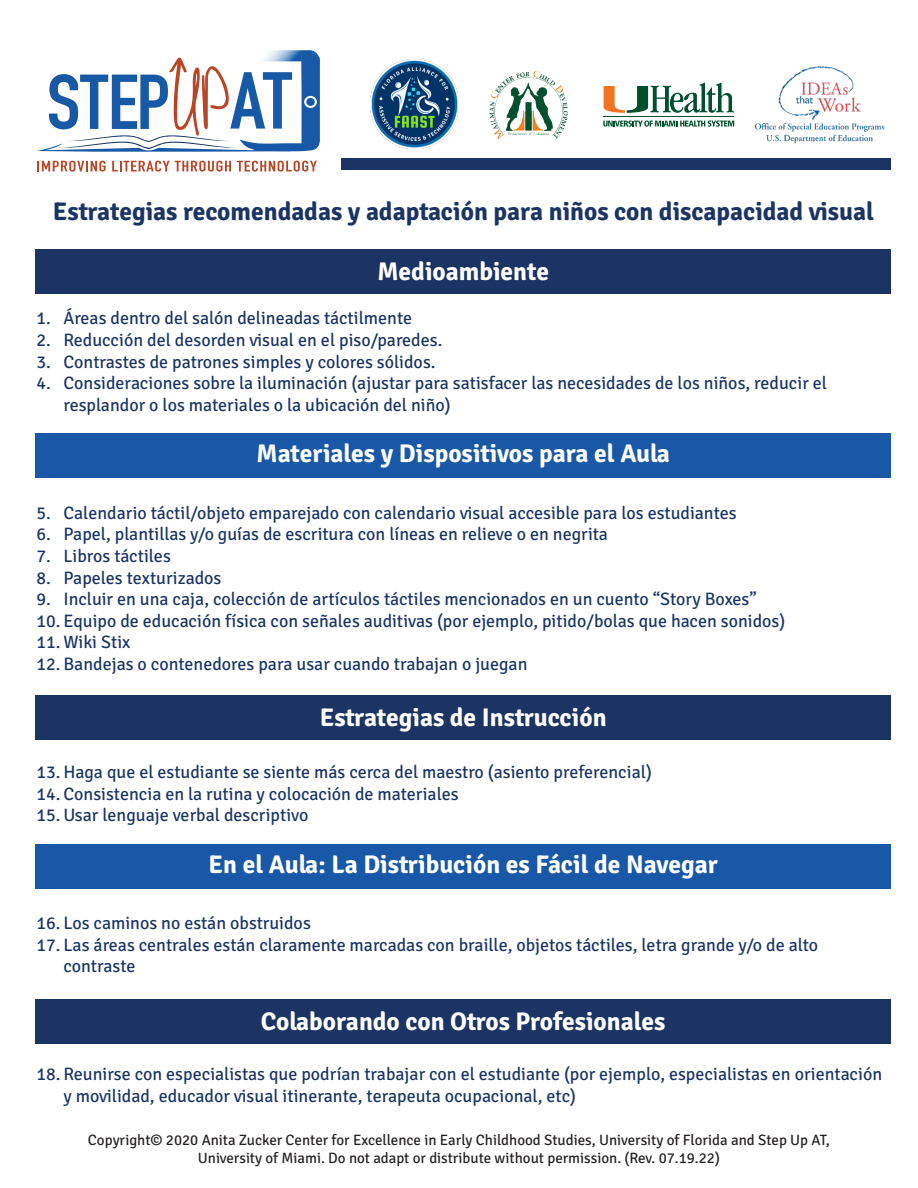
<style>
.page{position:relative;width:918px;height:1188px;background:#fff}
.page>*{position:absolute;margin:0;border:0;box-sizing:border-box;transform-origin:0 0}
.t1{font:700 25.5px "Signika";color:#fff}
.t2{font:700 25.5px "Signika";color:#1b3463}
.t3{font:18px/21.6px "Signika";color:#1b3463}
.t4{font:15px/18px "Signika";color:#231f20;text-align:center}
</style>
<div class="page">
<img style="left:270px;top:50px;width:47px;height:3px">
<svg style="left:37px;top:161px;width:69px;height:11px"></svg>
<svg style="left:112px;top:161px;width:119px;height:11px"></svg>
<svg style="left:237px;top:161px;width:80px;height:11px"></svg>
<svg style="left:37px;top:53px;width:283px;height:99px"></svg>
<img style="left:489px;top:70px;width:78px;height:70px">
<svg style="left:603px;top:120px;width:131px;height:7px"></svg>
<hr style="left:603px;top:116px;width:131px;height:1px;background:#00502e">
<svg style="left:603px;top:83px;width:131px;height:30px"></svg>
<img style="left:754px;top:66px;width:131px;height:78px">
<div style="left:341px;top:158px;width:550px;height:11px;background:#1b3463"></div>
<img style="left:370px;top:60px;width:89px;height:89px">
<div style="left:36px;top:249px;width:855px;height:44px;background:#1b3463"></div>
<div style="left:36px;top:433px;width:855px;height:44px;background:#1858a6"></div>
<div style="left:36px;top:696px;width:855px;height:44px;background:#1b3463"></div>
<div style="left:36px;top:845px;width:855px;height:44px;background:#1858a6"></div>
<div style="left:36px;top:1000px;width:855px;height:44px;background:#1b3463"></div>
<p class="t2" style="left:53px;top:193px;width:823px">Estrategias recomendadas y adaptación para niños con discapacidad visual</p>
<p class="t1" style="left:377px;top:253px;width:173px">Medioambiente</p>
<p class="t3" style="left:36px;top:306px;width:377px">1. Áreas dentro del salón delineadas táctilmente</p>
<p class="t3" style="left:36px;top:328px;width:407px">2. Reducción del desorden visual en el piso/paredes.</p>
<p class="t3" style="left:36px;top:350px;width:401px">3. Contrastes de patrones simples y colores sólidos.</p>
<p class="t3" style="left:63px;top:371px;width:765px;text-indent:-27px">4. Consideraciones sobre la iluminación (ajustar para satisfacer las necesidades de los niños, reducir el resplandor o los materiales o la ubicación del niño)</p>
<p class="t1" style="left:257px;top:435px;width:415px">Materiales y Dispositivos para el Aula</p>
<p class="t3" style="left:36px;top:501px;width:702px">5. Calendario táctil/objeto emparejado con calendario visual accesible para los estudiantes</p>
<p class="t3" style="left:36px;top:522px;width:573px">6. Papel, plantillas y/o guías de escritura con líneas en relieve o en negrita</p>
<p class="t3" style="left:36px;top:544px;width:136px">7. Libros táctiles</p>
<p class="t3" style="left:36px;top:566px;width:187px">8. Papeles texturizados</p>
<p class="t3" style="left:36px;top:587px;width:722px">9. Incluir en una caja, colección de artículos táctiles mencionados en un cuento “Story Boxes”</p>
<p class="t3" style="left:36px;top:609px;width:750px">10. Equipo de educación física con señales auditivas (por ejemplo, pitido/bolas que hacen sonidos)</p>
<p class="t3" style="left:36px;top:630px;width:95px">11. Wiki Stix</p>
<p class="t3" style="left:36px;top:652px;width:493px">12. Bandejas o contenedores para usar cuando trabajan o juegan</p>
<p class="t1" style="left:320px;top:699px;width:288px">Estrategias de Instrucción</p>
<p class="t3" style="left:36px;top:760px;width:617px">13. Haga que el estudiante se siente más cerca del maestro (asiento preferencial)</p>
<p class="t3" style="left:36px;top:782px;width:424px">14. Consistencia en la rutina y colocación de materiales</p>
<p class="t3" style="left:36px;top:803px;width:273px">15. Usar lenguaje verbal descriptivo</p>
<p class="t1" style="left:209px;top:846px;width:511px">En el Aula: La Distribución es Fácil de Navegar</p>
<p class="t3" style="left:36px;top:911px;width:276px">16. Los caminos no están obstruidos</p>
<p class="t3" style="left:63px;top:933px;width:756px;text-indent:-27px">17. Las áreas centrales están claramente marcadas con braille, objetos táctiles, letra grande y/o de alto contraste</p>
<p class="t1" style="left:261px;top:1003px;width:406px">Colaborando con Otros Profesionales</p>
<p class="t3" style="left:63px;top:1062px;width:820px;text-indent:-27px">18. Reunirse con especialistas que podrían trabajar con el estudiante (por ejemplo, especialistas en orientación y movilidad, educador visual itinerante, terapeuta ocupacional, etc)</p>
<p class="t4" style="left:88px;top:1130px;width:743px">Copyright© 2020 Anita Zucker Center for Excellence in Early Childhood Studies, University of Florida and Step Up AT,<br>University of Miami. Do not adapt or distribute without permission. (Rev. 07.19.22)</p>
</div>
